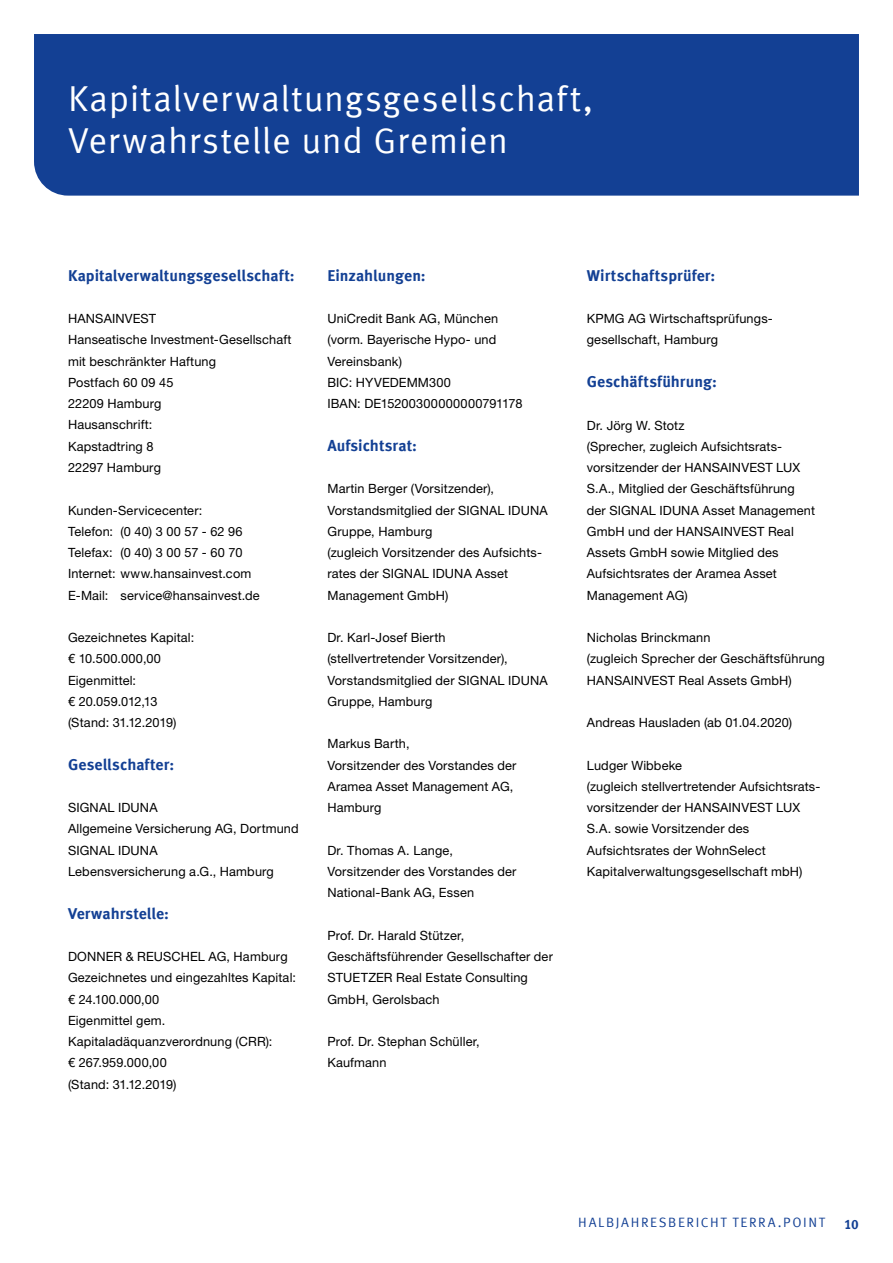
<style>
.page{position:relative;width:893px;height:1263px;background:#fff}
.page>*{position:absolute;margin:0;border:0;box-sizing:border-box;transform-origin:0 0}
.t1{font:36px/42.5px "Meta Offc Pro Norm";letter-spacing:.02em;color:#fff}
.t2{font:700 15.75px "Meta Offc Pro";letter-spacing:.005em;color:#134094}
.t3{font:13.5px "Meta Offc Pro Norm";letter-spacing:.12em;color:#134094}
.t4{font:700 13.5px "Meta Offc Pro";color:#134094}
.t5{font:12.75px/21.3px "Helvetica Neue LTW1 G";letter-spacing:.01em;color:#000}
</style>
<div class="page">
<div style="left:34px;top:34px;width:825px;height:162px;background:#134094"></div>
<h1 class="t1" style="left:68px;top:75px;width:527px">Kapitalverwaltungsgesellschaft,<br>Verwahrstelle und Gremien</h1>
<p class="t2" style="left:68px;top:263px;width:228px">Kapitalverwaltungsgesellschaft:</p>
<p class="t5" style="left:68px;top:308px;width:225px">HANSAINVEST<br>Hanseatische Investment-Gesellschaft mit beschränkter Haftung<br>Postfach 60 09 45<br>22209 Hamburg<br>Hausanschrift:<br>Kapstadtring 8<br>22297 Hamburg</p>
<p class="t5" style="left:68px;top:499px;width:193px">Kunden-Servicecenter:<br>Telefon: (0 40) 3 00 57 - 62 96<br>Telefax: (0 40) 3 00 57 - 60 70<br>Internet: www.hansainvest.com<br>E-Mail: service@hansainvest.de</p>
<p class="t5" style="left:68px;top:627px;width:128px">Gezeichnetes Kapital: € 10.500.000,00<br>Eigenmittel:<br>€ 20.059.012,13 (Stand: 31.12.2019)</p>
<p class="t2" style="left:68px;top:752px;width:108px">Gesellschafter:</p>
<p class="t5" style="left:68px;top:797px;width:232px">SIGNAL IDUNA<br>Allgemeine Versicherung AG, Dortmund<br>SIGNAL IDUNA<br>Lebensversicherung a.G., Hamburg</p>
<p class="t2" style="left:68px;top:901px;width:103px">Verwahrstelle:</p>
<p class="t5" style="left:68px;top:946px;width:229px">DONNER &amp; REUSCHEL AG, Hamburg<br>Gezeichnetes und eingezahltes Kapital: € 24.100.000,00<br>Eigenmittel gem.<br>Kapitaladäquanzverordnung (CRR):<br>€ 267.959.000,00<br>(Stand: 31.12.2019)</p>
<p class="t2" style="left:327px;top:263px;width:100px">Einzahlungen:</p>
<p class="t5" style="left:327px;top:308px;width:197px">UniCredit Bank AG, München (vorm. Bayerische Hypo- und<br>Vereinsbank)<br>BIC: HYVEDEMM300<br>IBAN: DE15200300000000791178</p>
<p class="t2" style="left:327px;top:433px;width:91px">Aufsichtsrat:</p>
<p class="t5" style="left:327px;top:478px;width:222px">Martin Berger (Vorsitzender),<br>Vorstandsmitglied der SIGNAL IDUNA<br>Gruppe, Hamburg<br>(zugleich Vorsitzender des Aufsichts&shy;rates der SIGNAL IDUNA Asset<br>Management GmbH)</p>
<p class="t5" style="left:327px;top:627px;width:222px">Dr. Karl-Josef Bierth<br>(stellvertretender Vorsitzender),<br>Vorstandsmitglied der SIGNAL IDUNA<br>Gruppe, Hamburg</p>
<p class="t5" style="left:327px;top:733px;width:191px">Markus Barth,<br>Vorsitzender des Vorstandes der<br>Aramea Asset Management AG,<br>Hamburg</p>
<p class="t5" style="left:327px;top:839px;width:191px">Dr. Thomas A. Lange,<br>Vorsitzender des Vorstandes der<br>National-Bank AG, Essen</p>
<p class="t5" style="left:327px;top:924px;width:227px">Prof. Dr. Harald Stützer,<br>Geschäftsführender Gesellschafter der<br>STUETZER Real Estate Consulting<br>GmbH, Gerolsbach</p>
<p class="t5" style="left:327px;top:1031px;width:154px">Prof. Dr. Stephan Schüller,<br>Kaufmann</p>
<p class="t2" style="left:587px;top:263px;width:130px">Wirtschaftsprüfer:</p>
<p class="t5" style="left:587px;top:308px;width:188px">KPMG AG Wirtschaftsprüfungs&shy;gesellschaft, Hamburg</p>
<p class="t2" style="left:587px;top:369px;width:132px">Geschäftsführung:</p>
<p class="t5" style="left:587px;top:414px;width:230px">Dr. Jörg W. Stotz<br>(Sprecher, zugleich Aufsichtsrats&shy;vorsitzender der HANSAINVEST LUX<br>S.A., Mitglied der Geschäftsführung der SIGNAL IDUNA Asset Management<br>GmbH und der HANSAINVEST Real<br>Assets GmbH sowie Mitglied des<br>Aufsichtsrates der Aramea Asset<br>Management AG)</p>
<p class="t5" style="left:587px;top:627px;width:240px">Nicholas Brinckmann<br>(zugleich Sprecher der Geschäftsführung<br>HANSAINVEST Real Assets GmbH)</p>
<p class="t5" style="left:587px;top:712px;width:207px">Andreas Hausladen (ab 01.04.2020)</p>
<p class="t5" style="left:587px;top:754px;width:235px">Ludger Wibbeke<br>(zugleich stellvertretender Aufsichtsrats&shy;vorsitzender der HANSAINVEST LUX<br>S.A. sowie Vorsitzender des<br>Aufsichtsrates der WohnSelect<br>Kapitalverwaltungsgesellschaft mbH)</p>
<p class="t3" style="left:578px;top:1211px;width:164px">HALBJAHRESBERICHT terra</p>
<p class="t3" style="left:778px;top:1211px;width:47px">.poi nt</p>
<p class="t4" style="left:844px;top:1214px;width:16px">10</p>
</div>
